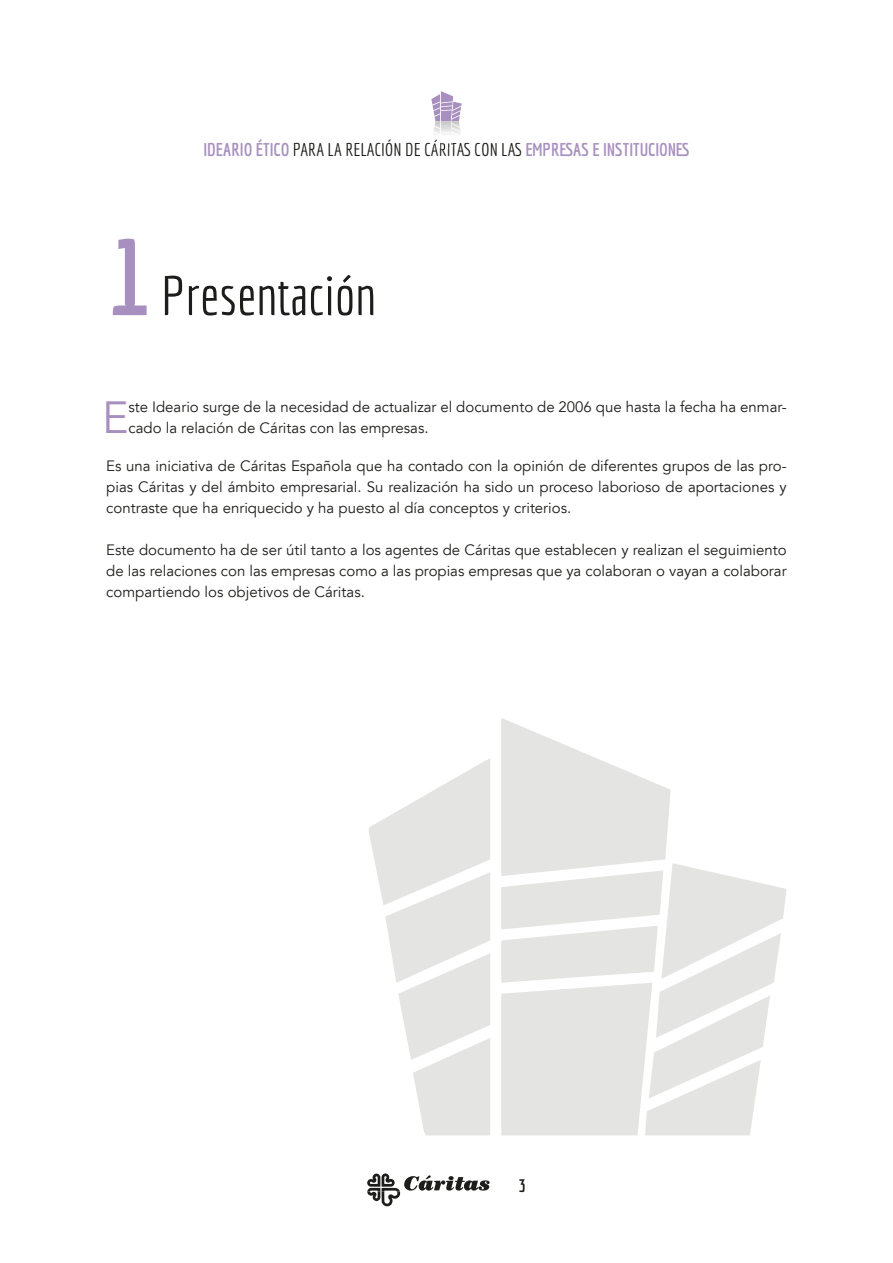
<style>
.page{position:relative;width:893px;height:1263px;background:#fff}
.page>*{position:absolute;margin:0;border:0;box-sizing:border-box;transform-origin:0 0}
.t1{font:54px "Economica";color:#1d1d1b}
.t2{font:44.7px "Avenir";color:#a790bf}
.t3{font:700 18px "Economica";color:#a790bf}
.t4{font:700 18px "Economica";color:#1d1d1b}
.t5{font:15px/21px "Avenir LT Std";color:#1d1d1b;text-align:justify}
.s1{font-weight:400;color:#1d1d1b}
.s2{font-weight:700;font-size:108px;color:#a790bf}
</style>
<div class="page">
<svg style="left:431px;top:91px;width:31px;height:43px"></svg>
<img style="left:433px;top:140px;width:21px;height:11px">
<svg style="left:367px;top:1173px;width:123px;height:33px"></svg>
<svg style="left:369px;top:718px;width:418px;height:417px;fill:#e4e4e3"></svg>
<p class="t3" style="left:203px;top:140px;width:488px">IDEARIO ÉTICO <span class="s1">PARA LA RELACIÓN DE CÁRITAS CON LAS</span> EMPRESAS E INSTITUCIONES</p>
<h1 class="t1" style="left:106px;top:265px;width:271px"><span class="s2">1</span> Presentación</h1>
<h2 class="t2" style="left:102px;top:392px;width:28px">E</h2>
<p class="t5" style="left:128px;top:397px;width:660px">ste Ideario surge de la necesidad de actualizar el documento de 2006 que hasta la fecha ha enmar&shy;cado la relación de Cáritas con las empresas.</p>
<p class="t5" style="left:106px;top:456px;width:682px">Es una iniciativa de Cáritas Española que ha contado con la opinión de diferentes grupos de las pro&shy;pias Cáritas y del ámbito empresarial. Su realización ha sido un proceso laborioso de aportaciones y contraste que ha enriquecido y ha puesto al día conceptos y criterios.</p>
<p class="t5" style="left:106px;top:540px;width:682px">Este documento ha de ser útil tanto a los agentes de Cáritas que establecen y realizan el seguimiento de las relaciones con las empresas como a las propias empresas que ya colaboran o vayan a colaborar compartiendo los objetivos de Cáritas.</p>
<p class="t4" style="left:518px;top:1175px;width:9px">3</p>
</div>
